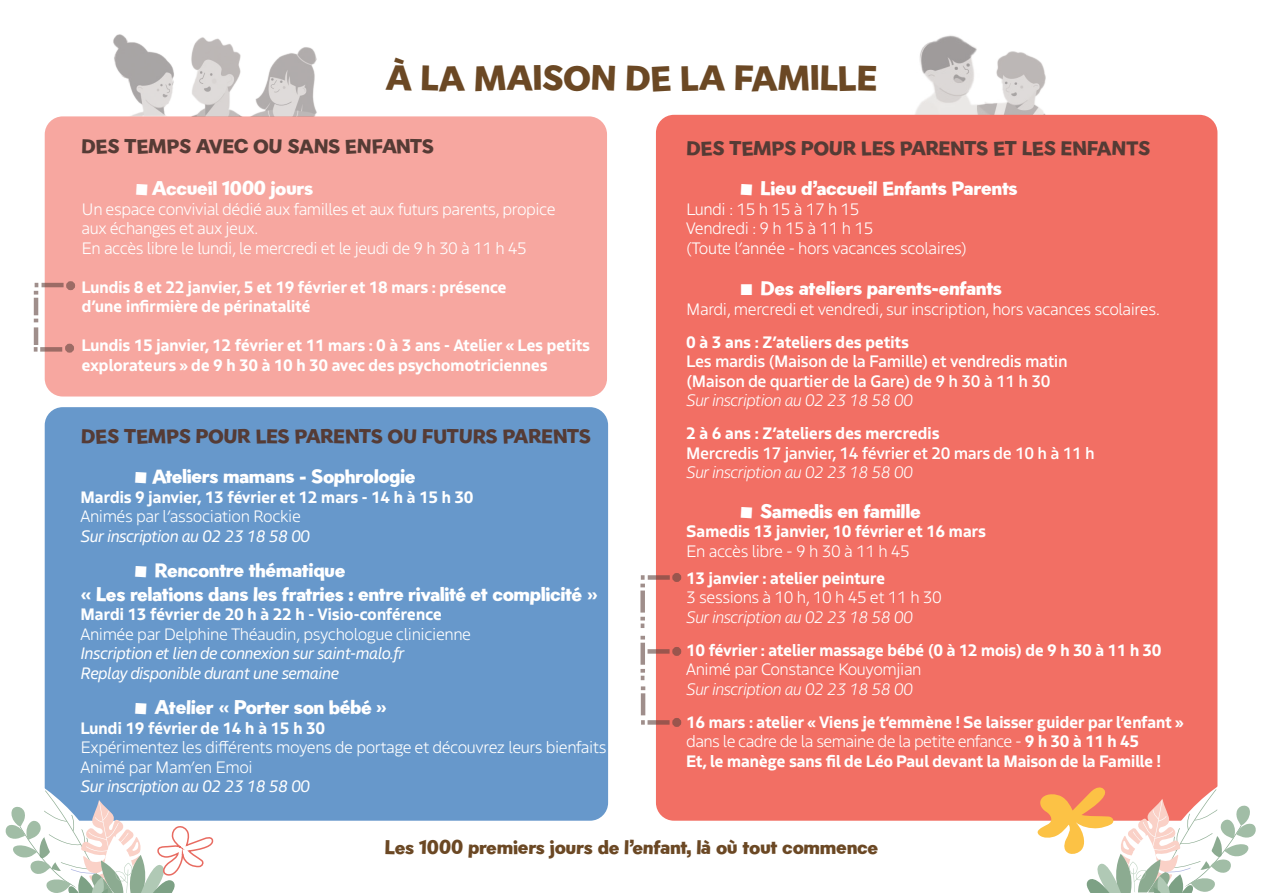
<style>
.page{position:relative;width:1263px;height:893px;background:#fff}
.page>*{position:absolute;margin:0;border:0;box-sizing:border-box;transform-origin:0 0}
.t1{font:34.5px "Gambado Sans";letter-spacing:-.02em;color:#6b4824}
.t2{font:19.5px/23.4px "Gambado Sans";letter-spacing:-.025em;color:#fff}
.t3{font:19.5px "Gambado Sans";letter-spacing:-.02em;color:#553b35}
.t4{font:19.5px "Gambado Sans";letter-spacing:-.02em;color:#6b4824}
.t5{font:700 16.5px/19.5px "Boreal";letter-spacing:-.025em;color:#fff}
.t6{font:300 16.5px/19.5px "Boreal";letter-spacing:-.025em;color:#fff}
.t7{font:500 16.5px/19.5px "Boreal";letter-spacing:-.025em;color:#fff}
.t8{font:italic 16.5px "Boreal";letter-spacing:-.025em;color:#fff}
.t9{font:italic 300 16.5px "Boreal";letter-spacing:-.025em;color:#fff}
.s1{font-size:15px}
.s2{font-weight:300;font-style:italic}
.s3{font-weight:300}
</style>
<div class="page">
<img style="left:997px;top:51px;width:56px;height:64px">
<img style="left:911px;top:35px;width:86px;height:80px">
<img style="left:113px;top:34px;width:61px;height:82px">
<img style="left:252px;top:47px;width:65px;height:69px">
<img style="left:191px;top:37px;width:50px;height:79px">
<div style="left:656px;top:115px;width:561px;height:706px;background:#f26f64;border-radius:18px"></div>
<div style="left:45px;top:407px;width:563px;height:414px;background:#6798cb;border-radius:18px"></div>
<div style="left:45px;top:116px;width:562px;height:280px;background:#f7a7a0;border-radius:18px"></div>
<svg style="left:648px;top:575px;width:22px;height:5px"></svg>
<div style="left:672px;top:573px;width:9px;height:9px;border:4px solid #60443e;border-radius:50%"></div>
<div style="left:640px;top:590px;width:5px;height:23px;background:#9f8e8b"></div>
<svg style="left:640px;top:575px;width:5px;height:12px"></svg>
<svg style="left:640px;top:617px;width:5px;height:11px"></svg>
<div style="left:640px;top:643px;width:5px;height:22px;background:#9f8e8b"></div>
<svg style="left:640px;top:636px;width:5px;height:3px"></svg>
<svg style="left:640px;top:669px;width:5px;height:11px"></svg>
<hr style="left:641px;top:693px;width:4px;height:22px;background:#9f8e8b">
<svg style="left:641px;top:686px;width:4px;height:4px"></svg>
<svg style="left:641px;top:720px;width:4px;height:5px"></svg>
<svg style="left:5px;top:783px;width:210px;height:110px"></svg>
<svg style="left:34px;top:319px;width:4px;height:3px"></svg>
<hr style="left:34px;top:298px;width:4px;height:17px;background:#9f8e8b">
<div style="left:66px;top:281px;width:9px;height:9px;border:4px solid #60443e;border-radius:50%"></div>
<svg style="left:42px;top:283px;width:22px;height:4px"></svg>
<svg style="left:34px;top:283px;width:4px;height:12px"></svg>
<svg style="left:40px;top:347px;width:22px;height:5px"></svg>
<hr style="left:34px;top:327px;width:4px;height:18px;background:#9f8e8b">
<svg style="left:34px;top:347px;width:4px;height:5px"></svg>
<div style="left:65px;top:344px;width:9px;height:9px;border:4px solid #60443e;border-radius:50%"></div>
<svg style="left:647px;top:649px;width:22px;height:5px"></svg>
<div style="left:672px;top:647px;width:9px;height:9px;border:4px solid #60443e;border-radius:50%"></div>
<svg style="left:647px;top:720px;width:22px;height:5px"></svg>
<div style="left:672px;top:718px;width:9px;height:9px;border:4px solid #60443e;border-radius:50%"></div>
<svg style="left:1034px;top:781px;width:222px;height:112px"></svg>
<p class="t1" style="left:385px;top:57px;width:494px">À LA MAISON DE LA FAMILLE</p>
<p class="t3" style="left:81px;top:134px;width:354px">DES TEMPS AVEC OU SANS ENFANTS</p>
<p class="t2" style="left:136px;top:177px;width:179px"><span class="s1">▪</span> Accueil 1000 jours</p>
<p class="t6" style="left:82px;top:198px;width:476px">Un espace convivial dédié aux familles et aux futurs parents, propice aux échanges et aux jeux.</p>
<p class="t6" style="left:82px;top:237px;width:447px">En accès libre le lundi, le mercredi et le jeudi de 9 h 30 à 11 h 45</p>
<p class="t5" style="left:82px;top:276px;width:427px">Lundis 8 et 22 janvier, 5 et 19 février et 18 mars : présence d’une infirmière de périnatalité</p>
<p class="t5" style="left:82px;top:334px;width:510px">Lundis 15 janvier, 12 février et 11 mars : 0 à 3 ans - Atelier « Les petits explorateurs » de 9 h 30 à 10 h 30 avec des psychomotriciennes</p>
<p class="t3" style="left:81px;top:424px;width:512px">DES TEMPS POUR LES PARENTS OU FUTURS PARENTS</p>
<p class="t2" style="left:135px;top:465px;width:283px"><span class="s1">▪</span> Ateliers mamans - Sophrologie</p>
<p class="t5" style="left:81px;top:486px;width:394px">Mardis 9 janvier, 13 février et 12 mars - 14 h à 15 h 30</p>
<p class="t6" style="left:81px;top:505px;width:222px">Animés par l’association Rockie</p>
<p class="t8" style="left:81px;top:523px;width:231px">Sur inscription au 02 23 18 58 00</p>
<p class="t2" style="left:81px;top:559px;width:519px;text-indent:54px"><span class="s1">▪</span> Rencontre thématique<br>« Les relations dans les fratries : entre rivalité et complicité »</p>
<p class="t5" style="left:81px;top:603px;width:363px">Mardi 13 février de 20 h à 22 h - Visio-conférence</p>
<p class="t6" style="left:81px;top:623px;width:392px">Animée par Delphine Théaudin, psychologue clinicienne</p>
<p class="t8" style="left:81px;top:640px;width:325px">Inscription et lien de connexion sur saint-malo.fr</p>
<p class="t8" style="left:81px;top:660px;width:260px">Replay disponible durant une semaine</p>
<p class="t2" style="left:135px;top:695px;width:254px"><span class="s1">▪</span> Atelier « Porter son bébé »</p>
<p class="t5" style="left:81px;top:717px;width:246px">Lundi 19 février de 14 h à 15 h 30</p>
<p class="t6" style="left:81px;top:736px;width:527px">Expérimentez les différents moyens de portage et découvrez leurs bienfaits</p>
<p class="t6" style="left:81px;top:756px;width:174px">Animé par Mam’en Emoi</p>
<p class="t8" style="left:81px;top:773px;width:231px">Sur inscription au 02 23 18 58 00</p>
<p class="t3" style="left:686px;top:136px;width:465px">DES TEMPS POUR LES PARENTS ET LES ENFANTS</p>
<p class="t2" style="left:740px;top:176px;width:279px"><span class="s1">▪</span> Lieu d’accueil Enfants Parents</p>
<p class="t6" style="left:686px;top:198px;width:189px">Lundi : 15 h 15 à 17 h 15<br>Vendredi : 9 h 15 à 11 h 15</p>
<p class="t6" style="left:686px;top:237px;width:282px">(Toute l’année - hors vacances scolaires)</p>
<p class="t2" style="left:740px;top:276px;width:263px"><span class="s1">▪</span> Des ateliers parents-enfants</p>
<p class="t6" style="left:686px;top:298px;width:475px">Mardi, mercredi et vendredi, sur inscription, hors vacances scolaires.</p>
<p class="t5" style="left:686px;top:331px;width:224px">0 à 3 ans : Z’ateliers des petits</p>
<p class="t7" style="left:686px;top:350px;width:383px">Les mardis (Maison de la Famille) et vendredis matin</p>
<p class="t7" style="left:686px;top:370px;width:366px">(Maison de quartier de la Gare) de 9 h 30 à 11 h 30<br><span class="s2">Sur inscription au 02 23 18 58 00</span></p>
<p class="t5" style="left:686px;top:422px;width:255px">2 à 6 ans : Z’ateliers des mercredis</p>
<p class="t7" style="left:686px;top:442px;width:410px">Mercredis 17 janvier, 14 février et 20 mars de 10 h à 11 h</p>
<p class="t9" style="left:686px;top:459px;width:228px">Sur inscription au 02 23 18 58 00</p>
<p class="t2" style="left:740px;top:499px;width:182px"><span class="s1">▪</span> Samedis en famille</p>
<p class="t5" style="left:686px;top:520px;width:301px">Samedis 13 janvier, 10 février et 16 mars</p>
<p class="t6" style="left:686px;top:540px;width:225px">En accès libre - 9 h 30 à 11 h 45</p>
<p class="t5" style="left:686px;top:567px;width:200px">13 janvier : atelier peinture</p>
<p class="t6" style="left:686px;top:586px;width:257px">3 sessions à 10 h, 10 h 45 et 11 h 30</p>
<p class="t9" style="left:686px;top:604px;width:228px">Sur inscription au 02 23 18 58 00</p>
<p class="t5" style="left:686px;top:639px;width:477px">10 février : atelier massage bébé (0 à 12 mois) de 9 h 30 à 11 h 30</p>
<p class="t6" style="left:686px;top:658px;width:237px">Animé par Constance Kouyomjian</p>
<p class="t9" style="left:686px;top:676px;width:228px">Sur inscription au 02 23 18 58 00</p>
<p class="t5" style="left:686px;top:711px;width:499px">16 mars : atelier « Viens je t’emmène ! Se laisser guider par l’enfant » <span class="s3">dans le cadre de la semaine de la petite enfance -</span> 9 h 30 à 11 h 45</p>
<p class="t5" style="left:686px;top:750px;width:476px">Et, le manège sans fil de Léo Paul devant la Maison de la Famille !</p>
<p class="t4" style="left:384px;top:835px;width:495px">Les 1000 premiers jours de l’enfant, là où tout commence</p>
</div>
